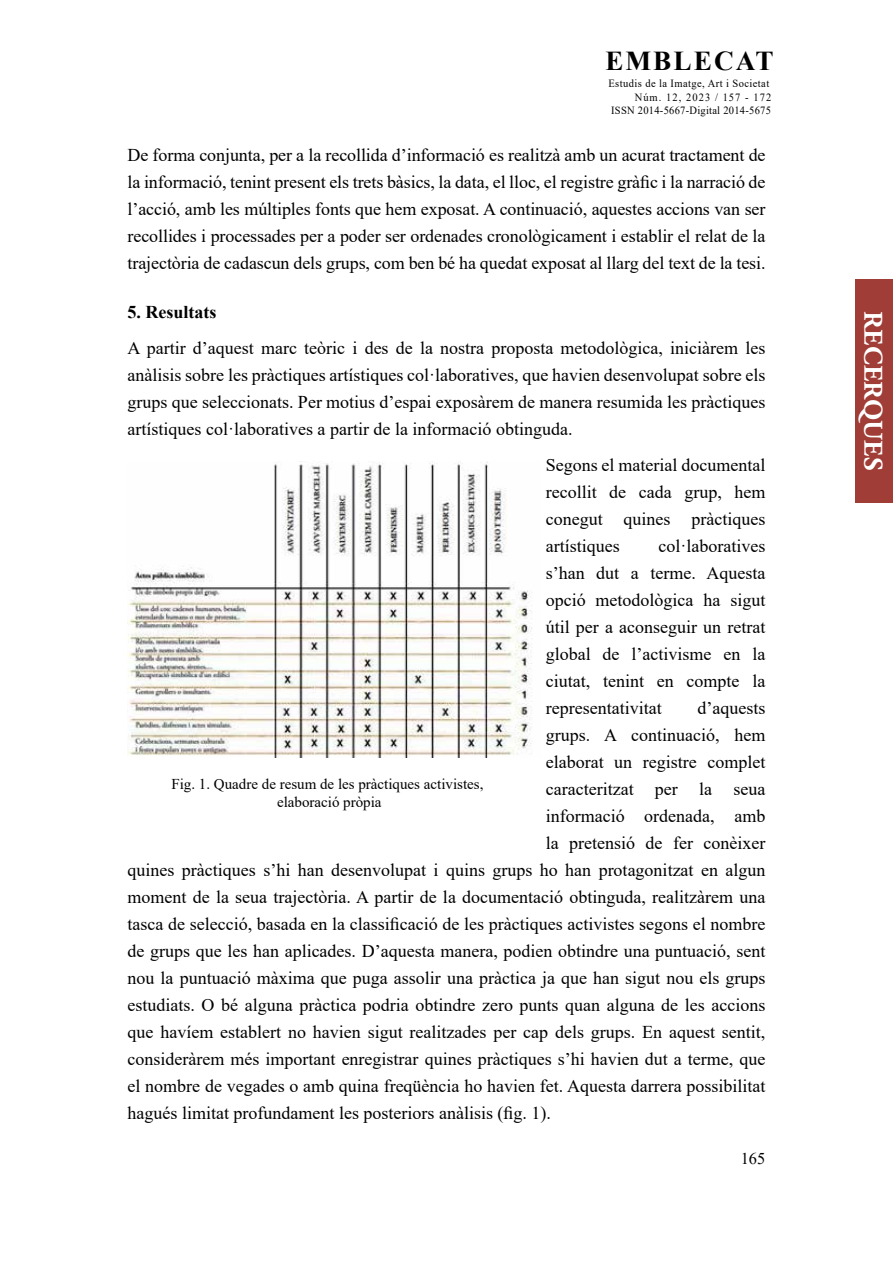
<style>
.page{position:relative;width:893px;height:1263px;background:#fff}
.page>*{position:absolute;margin:0;border:0;box-sizing:border-box;transform-origin:0 0}
.t1{font:700 27.3px "Times New Roman";letter-spacing:.075em;color:#000}
.t2{font:700 27px "Adobe Garamond Pro";letter-spacing:.015em;color:#fff}
.t3{font:18px/27px "Times New Roman";color:#000;text-align:justify}
.t4{font:700 18px "Times New Roman";color:#000}
.t5{font:16.5px "Times New Roman";color:#000}
.t6{font:15px/18px "Times New Roman";color:#000;text-align:center}
.t7{font:10.95px/13.5px "Times New Roman";letter-spacing:.04em;color:#000;text-align:right;scale:.95 1}
</style>
<div class="page">
<div style="left:855px;top:279px;width:38px;height:223px;background:#a03d37"></div>
<img style="left:128px;top:461px;width:404px;height:297px">
<h1 class="t1" style="left:605px;top:41px;width:170px">EMBLECAT</h1>
<p class="t7" style="left:608px;top:77px;width:173px">Estudis de la Imatge, Art i Societat<br>Núm. 12, 2023 / 157 - 172<br>ISSN 2014-5667-Digital 2014-5675</p>
<p class="t3" style="left:128px;top:141px;width:640px">De forma conjunta, per a la recollida d’informació es realitzà amb un acurat tractament de la informació, tenint present els trets bàsics, la data, el lloc, el registre gràfic i la narració de l’acció, amb les múltiples fonts que hem exposat. A continuació, aquestes accions van ser recollides i processades per a poder ser ordenades cronològicament i establir el relat de la trajectòria de cadascun dels grups, com ben bé ha quedat exposat al llarg del text de la tesi.</p>
<p class="t4" style="left:128px;top:299px;width:90px">5. Resultats</p>
<p class="t3" style="left:128px;top:333px;width:639px">A partir d’aquest marc teòric i des de la nostra proposta metodològica, iniciàrem les anàlisis sobre les pràctiques artístiques col·laboratives, que havien desenvolupat sobre els grups que seleccionats. Per motius d’espai exposàrem de manera resumida les pràctiques artístiques col·laboratives a partir de la informació obtinguda.</p>
<p class="t3" style="left:546px;top:450px;width:221px">Segons el material documental recollit de cada grup, hem conegut quines pràctiques artístiques</p>
<p class="t3" style="left:546px;top:531px;width:221px;text-indent:113px">col·laboratives s’han dut a terme. Aquesta opció metodològica ha sigut útil per a aconseguir un retrat global de l’activisme en la ciutat, tenint en compte la representativitat</p>
<p class="t3" style="left:697px;top:693px;width:69px">d’aquests</p>
<p class="t3" style="left:546px;top:720px;width:221px">grups. A continuació, hem</p>
<p class="t3" style="left:546px;top:747px;width:221px">elaborat un registre complet</p>
<p class="t3" style="left:546px;top:774px;width:221px">caracteritzat per la seua</p>
<p class="t3" style="left:546px;top:801px;width:221px">informació ordenada, amb</p>
<p class="t3" style="left:546px;top:828px;width:221px">la pretensió de fer conèixer</p>
<p class="t3" style="left:128px;top:855px;width:639px">quines pràctiques s’hi han desenvolupat i quins grups ho han protagonitzat en algun</p>
<p class="t3" style="left:128px;top:882px;width:639px">moment de la seua trajectòria. A partir de la documentació obtinguda, realitzàrem una</p>
<p class="t3" style="left:128px;top:909px;width:639px">tasca de selecció, basada en la classificació de les pràctiques activistes segons el nombre</p>
<p class="t3" style="left:128px;top:936px;width:639px">de grups que les han aplicades. D’aquesta manera, podien obtindre una puntuació, sent</p>
<p class="t3" style="left:128px;top:963px;width:639px">nou la puntuació màxima que puga assolir una pràctica ja que han sigut nou els grups</p>
<p class="t3" style="left:128px;top:990px;width:639px">estudiats. O bé alguna pràctica podria obtindre zero punts quan alguna de les accions</p>
<p class="t3" style="left:128px;top:1017px;width:639px">que havíem establert no havien sigut realitzades per cap dels grups. En aquest sentit,</p>
<p class="t3" style="left:128px;top:1044px;width:639px">consideràrem més important enregistrar quines pràctiques s’hi havien dut a terme, que</p>
<p class="t3" style="left:128px;top:1071px;width:639px">el nombre de vegades o amb quina freqüència ho havien fet. Aquesta darrera possibilitat</p>
<p class="t3" style="left:128px;top:1098px;width:425px">hagués limitat profundament les posteriors anàlisis (fig. 1).</p>
<p class="t6" style="left:171px;top:774px;width:314px">Fig. 1. Quadre de resum de les pràctiques activistes, elaboració pròpia</p>
<p class="t5" style="left:741px;top:1147px;width:26px">165</p>
<h2 class="t2" style="left:889px;top:311px;width:161px;rotate:90deg">RECERQUES</h2>
</div>
